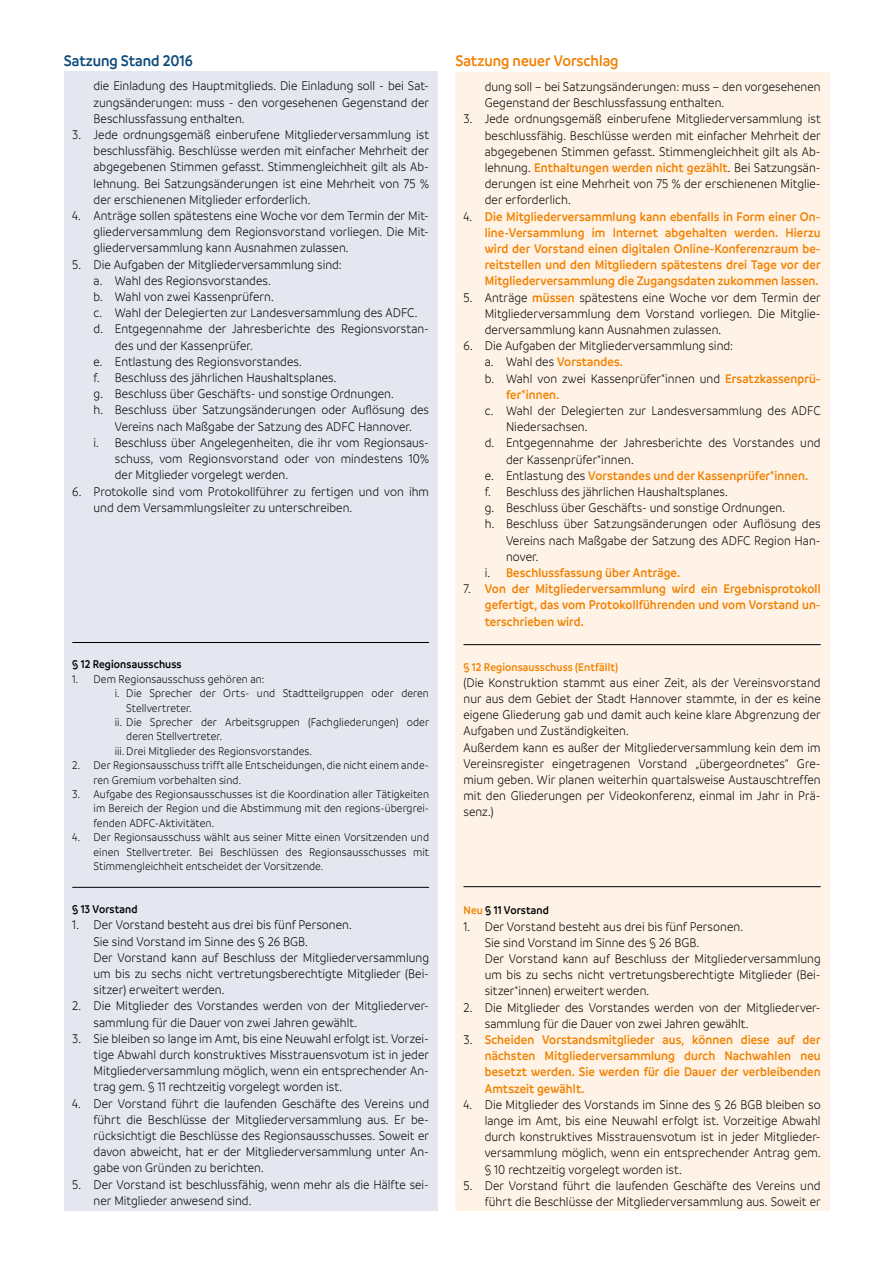
<style>
.page{position:relative;width:893px;height:1263px;background:#fff}
.page>*{position:absolute;margin:0;border:0;box-sizing:border-box;transform-origin:0 0}
.t1{font:600 16.5px "Branding";color:#f28000;scale:.9 1}
.t2{font:600 16.5px "Branding";color:#0a497b;scale:.9 1}
.t3{font:300 13.5px/16.2px "Branding";letter-spacing:.005em;color:#000;text-align:justify;scale:.9 1}
.t4{font:600 13.5px/16.2px "Branding";letter-spacing:.005em;color:#f28000;text-align:justify;scale:.9 1}
.t5{font:300 12px/14.4px "Branding";letter-spacing:.01em;color:#000;text-align:justify;scale:.9 1}
.t6{font:600 12px "Branding";letter-spacing:.01em;color:#000;scale:.9 1}
.t7{font:600 12px "Branding";letter-spacing:.01em;color:#f28000;scale:.9 1}
.s1{font-weight:600;color:#f28000}
.s2{font-weight:300;color:#000}
.s3{color:#f28000}
</style>
<div class="page">
<div style="left:64px;top:72px;width:374px;height:1139px;background:#e4e7ef"></div>
<hr style="left:72px;top:642px;width:357px;height:1px;background:#000">
<hr style="left:72px;top:887px;width:357px;height:1px;background:#000">
<div style="left:455px;top:72px;width:374px;height:1139px;background:#fef3e6"></div>
<hr style="left:463px;top:644px;width:358px;height:1px;background:#000">
<hr style="left:463px;top:886px;width:358px;height:1px;background:#000">
<p class="t2" style="left:64px;top:51px;width:145px">Satzung Stand 2016</p>
<p class="t1" style="left:455px;top:51px;width:183px">Satzung neuer Vorschlag</p>
<p class="t3" style="left:94px;top:78px;width:374px">die Einladung des Hauptmitglieds. Die Einladung soll - bei Sat&shy;zungsänderungen: muss - den vorgesehenen Gegenstand der Beschlussfassung enthalten.</p>
<p class="t3" style="left:94px;top:127px;width:374px;text-indent:-21px">3. Jede ordnungsgemäß einberufene Mitgliederversammlung ist beschlussfähig. Beschlüsse werden mit einfacher Mehrheit der abgegebenen Stimmen gefasst. Stimmengleichheit gilt als Ab&shy;lehnung. Bei Satzungsänderungen ist eine Mehrheit von 75 % der erschienenen Mitglieder erforderlich.</p>
<p class="t3" style="left:94px;top:208px;width:374px;text-indent:-21px">4. Anträge sollen spätestens eine Woche vor dem Termin der Mit&shy;gliederversammlung dem Regionsvorstand vorliegen. Die Mit&shy;gliederversammlung kann Ausnahmen zulassen.</p>
<p class="t3" style="left:72px;top:256px;width:301px">5. Die Aufgaben der Mitgliederversammlung sind:</p>
<p class="t3" style="left:94px;top:272px;width:198px">a. Wahl des Regionsvorstandes.</p>
<p class="t3" style="left:94px;top:289px;width:202px">b. Wahl von zwei Kassenprüfern.</p>
<p class="t3" style="left:94px;top:305px;width:362px">c. Wahl der Delegierten zur Landesversammlung des ADFC.</p>
<p class="t3" style="left:94px;top:321px;width:374px">d. Entgegennahme der Jahresberichte des Regionsvorstan-</p>
<p class="t3" style="left:115px;top:337px;width:155px">des und der Kassenprüfer.</p>
<p class="t3" style="left:94px;top:353px;width:233px">e. Entlastung des Regionsvorstandes.</p>
<p class="t3" style="left:94px;top:370px;width:272px">f. Beschluss des jährlichen Haushaltsplanes.</p>
<p class="t3" style="left:94px;top:386px;width:335px">g. Beschluss über Geschäfts- und sonstige Ordnungen.</p>
<p class="t3" style="left:94px;top:402px;width:374px">h. Beschluss über Satzungsänderungen oder Auflösung des</p>
<p class="t3" style="left:115px;top:418px;width:332px">Vereins nach Maßgabe der Satzung des ADFC Hannover.</p>
<p class="t3" style="left:94px;top:434px;width:374px">i. Beschluss über Angelegenheiten, die ihr vom Regionsaus-</p>
<p class="t3" style="left:115px;top:451px;width:351px">schuss, vom Regionsvorstand oder von mindestens 10%</p>
<p class="t3" style="left:115px;top:467px;width:194px">der Mitglieder vorgelegt werden.</p>
<p class="t3" style="left:94px;top:483px;width:374px;text-indent:-21px">6. Protokolle sind vom Protokollführer zu fertigen und von ihm und dem Versammlungsleiter zu unterschreiben.</p>
<p class="t6" style="left:72px;top:658px;width:123px">§ 12 Regionsausschuss</p>
<p class="t5" style="left:72px;top:672px;width:215px">1. Dem Regionsausschuss gehören an:</p>
<p class="t5" style="left:115px;top:686px;width:351px">i. Die Sprecher der Orts- und Stadtteilgruppen oder deren</p>
<p class="t5" style="left:126px;top:700px;width:74px">Stellvertreter.</p>
<p class="t5" style="left:115px;top:715px;width:351px">ii. Die Sprecher der Arbeitsgruppen (Fachgliederungen) oder</p>
<p class="t5" style="left:126px;top:729px;width:108px">deren Stellvertreter.</p>
<p class="t5" style="left:115px;top:744px;width:221px">iii.Drei Mitglieder des Regionsvorstandes.</p>
<p class="t5" style="left:94px;top:758px;width:374px;text-indent:-21px">2. Der Regionsausschuss trifft alle Entscheidungen, die nicht einem ande&shy;ren Gremium vorbehalten sind.</p>
<p class="t5" style="left:94px;top:787px;width:374px;text-indent:-21px">3. Aufgabe des Regionsausschusses ist die Koordination aller Tätigkeiten im Bereich der Region und die Abstimmung mit den regions-übergrei&shy;fenden ADFC-Aktivitäten.</p>
<p class="t5" style="left:94px;top:830px;width:374px;text-indent:-21px">4. Der Regionsausschuss wählt aus seiner Mitte einen Vorsitzenden und einen Stellvertreter. Bei Beschlüssen des Regionsausschusses mit Stimmengleichheit entscheidet der Vorsitzende.</p>
<p class="t6" style="left:72px;top:903px;width:74px">§ 13 Vorstand</p>
<p class="t3" style="left:94px;top:917px;width:374px;text-align:left;text-indent:-21px">1. Der Vorstand besteht aus drei bis fünf Personen.<br>Sie sind Vorstand im Sinne des § 26 BGB.<br>Der Vorstand kann auf Beschluss der Mitgliederversammlung um bis zu sechs nicht vertretungsberechtigte Mitglieder (Bei&shy;sitzer) erweitert werden.</p>
<p class="t3" style="left:94px;top:998px;width:374px;text-indent:-21px">2. Die Mitglieder des Vorstandes werden von der Mitgliederver&shy;sammlung für die Dauer von zwei Jahren gewählt.</p>
<p class="t3" style="left:94px;top:1030px;width:374px;text-indent:-21px">3. Sie bleiben so lange im Amt, bis eine Neuwahl erfolgt ist. Vorzei&shy;tige Abwahl durch konstruktives Misstrauensvotum ist in jeder Mitgliederversammlung möglich, wenn ein entsprechender An&shy;trag gem. § 11 rechtzeitig vorgelegt worden ist.</p>
<p class="t3" style="left:94px;top:1095px;width:374px;text-indent:-21px">4. Der Vorstand führt die laufenden Geschäfte des Vereins und führt die Beschlüsse der Mitgliederversammlung aus. Er be&shy;rücksichtigt die Beschlüsse des Regionsausschusses. Soweit er davon abweicht, hat er der Mitgliederversammlung unter An&shy;gabe von Gründen zu berichten.</p>
<p class="t3" style="left:94px;top:1176px;width:374px;text-indent:-21px">5. Der Vorstand ist beschlussfähig, wenn mehr als die Hälfte sei&shy;ner Mitglieder anwesend sind.</p>
<p class="t3" style="left:485px;top:79px;width:375px">dung soll – bei Satzungsänderungen: muss – den vorgesehenen<br>Gegenstand der Beschlussfassung enthalten.</p>
<p class="t3" style="left:485px;top:111px;width:375px;text-indent:-21px">3. Jede ordnungsgemäß einberufene Mitgliederversammlung ist beschlussfähig. Beschlüsse werden mit einfacher Mehrheit der abgegebenen Stimmen gefasst. Stimmengleichheit gilt als Ab&shy;lehnung. <span class="s1">Enthaltungen werden nicht gezählt</span>. Bei Satzungsän&shy;derungen ist eine Mehrheit von 75 % der erschienenen Mitglie&shy;der erforderlich.</p>
<p class="t4" style="left:485px;top:208px;width:375px;text-indent:-21px"><span class="s2">4.</span> Die Mitgliederversammlung kann ebenfalls in Form einer On&shy;line-Versammlung im Internet abgehalten werden. Hierzu wird der Vorstand einen digitalen Online-Konferenzraum be&shy;reitstellen und den Mitgliedern spätestens drei Tage vor der Mitgliederversammlung die Zugangsdaten zukommen lassen.</p>
<p class="t3" style="left:485px;top:289px;width:375px;text-indent:-21px">5. Anträge <span class="s1">müssen</span> spätestens eine Woche vor dem Termin der Mitgliederversammlung dem Vorstand vorliegen. Die Mitglie&shy;derversammlung kann Ausnahmen zulassen.</p>
<p class="t3" style="left:463px;top:338px;width:301px">6. Die Aufgaben der Mitgliederversammlung sind:</p>
<p class="t4" style="left:485px;top:354px;width:155px"><span class="s2">a. Wahl des</span> Vorstandes.</p>
<p class="t3" style="left:485px;top:370px;width:375px">b. Wahl von zwei Kassenprüfer*innen und <span class="s1">Ersatzkassenprü-</span></p>
<p class="t4" style="left:506px;top:386px;width:61px">fer*innen.</p>
<p class="t3" style="left:485px;top:403px;width:375px">c. Wahl der Delegierten zur Landesversammlung des ADFC</p>
<p class="t3" style="left:506px;top:419px;width:92px">Niedersachsen.</p>
<p class="t3" style="left:485px;top:435px;width:375px">d. Entgegennahme der Jahresberichte des Vorstandes und</p>
<p class="t3" style="left:506px;top:451px;width:143px">der Kassenprüfer*innen.</p>
<p class="t4" style="left:485px;top:467px;width:361px"><span class="s2">e. Entlastung des</span> Vorstandes und der Kassenprüfer*innen.</p>
<p class="t3" style="left:485px;top:484px;width:272px">f. Beschluss des jährlichen Haushaltsplanes.</p>
<p class="t3" style="left:485px;top:500px;width:335px">g. Beschluss über Geschäfts- und sonstige Ordnungen.</p>
<p class="t3" style="left:485px;top:516px;width:375px">h. Beschluss über Satzungsänderungen oder Auflösung des</p>
<p class="t3" style="left:506px;top:532px;width:351px">Vereins nach Maßgabe der Satzung des ADFC Region Han-</p>
<p class="t3" style="left:506px;top:548px;width:38px">nover.</p>
<p class="t4" style="left:485px;top:564px;width:219px"><span class="s2">i.</span> Beschlussfassung über Anträge.</p>
<p class="t4" style="left:485px;top:581px;width:375px;text-indent:-21px"><span class="s2">7.</span> Von der Mitgliederversammlung wird ein Ergebnisprotokoll gefertigt, das vom Protokollführenden und vom Vorstand un&shy;terschrieben wird.</p>
<p class="t7" style="left:463px;top:660px;width:173px">§ 12 Regionsausschuss (Entfällt)</p>
<p class="t3" style="left:463px;top:674px;width:398px;text-align:left">(Die Konstruktion stammt aus einer Zeit, als der Vereinsvorstand nur aus dem Gebiet der Stadt Hannover stammte, in der es keine eigene Gliederung gab und damit auch keine klare Abgrenzung der Aufgaben und Zuständigkeiten.<br>Außerdem kann es außer der Mitgliederversammlung kein dem im Vereinsregister eingetragenen Vorstand „übergeordnetes“ Gre&shy;mium geben. Wir planen weiterhin quartalsweise Austauschtreffen mit den Gliederungen per Videokonferenz, einmal im Jahr in Prä&shy;senz.)</p>
<p class="t6" style="left:463px;top:904px;width:97px"><span class="s3">Neu</span> § 11 Vorstand</p>
<p class="t3" style="left:485px;top:918px;width:375px;text-align:left;text-indent:-21px">1. Der Vorstand besteht aus drei bis fünf Personen.<br>Sie sind Vorstand im Sinne des § 26 BGB.<br>Der Vorstand kann auf Beschluss der Mitgliederversammlung um bis zu sechs nicht vertretungsberechtigte Mitglieder (Bei&shy;sitzer*innen) erweitert werden.</p>
<p class="t3" style="left:485px;top:999px;width:375px;text-indent:-21px">2. Die Mitglieder des Vorstandes werden von der Mitgliederver&shy;sammlung für die Dauer von zwei Jahren gewählt.</p>
<p class="t4" style="left:485px;top:1031px;width:375px;text-indent:-21px"><span class="s2">3.</span> Scheiden Vorstandsmitglieder aus, können diese auf der nächsten Mitgliederversammlung durch Nachwahlen neu besetzt werden. Sie werden für die Dauer der verbleibenden Amtszeit gewählt.</p>
<p class="t3" style="left:485px;top:1096px;width:375px;text-indent:-21px">4. Die Mitglieder des Vorstands im Sinne des § 26 BGB bleiben so lange im Amt, bis eine Neuwahl erfolgt ist. Vorzeitige Abwahl durch konstruktives Misstrauensvotum ist in jeder Mitglieder&shy;versammlung möglich, wenn ein entsprechender Antrag gem. § 10 rechtzeitig vorgelegt worden ist.</p>
<p class="t3" style="left:463px;top:1177px;width:398px;text-align:right">5. Der Vorstand führt die laufenden Geschäfte des Vereins und führt die Beschlüsse der Mitgliederversammlung aus. Soweit er</p>
</div>
